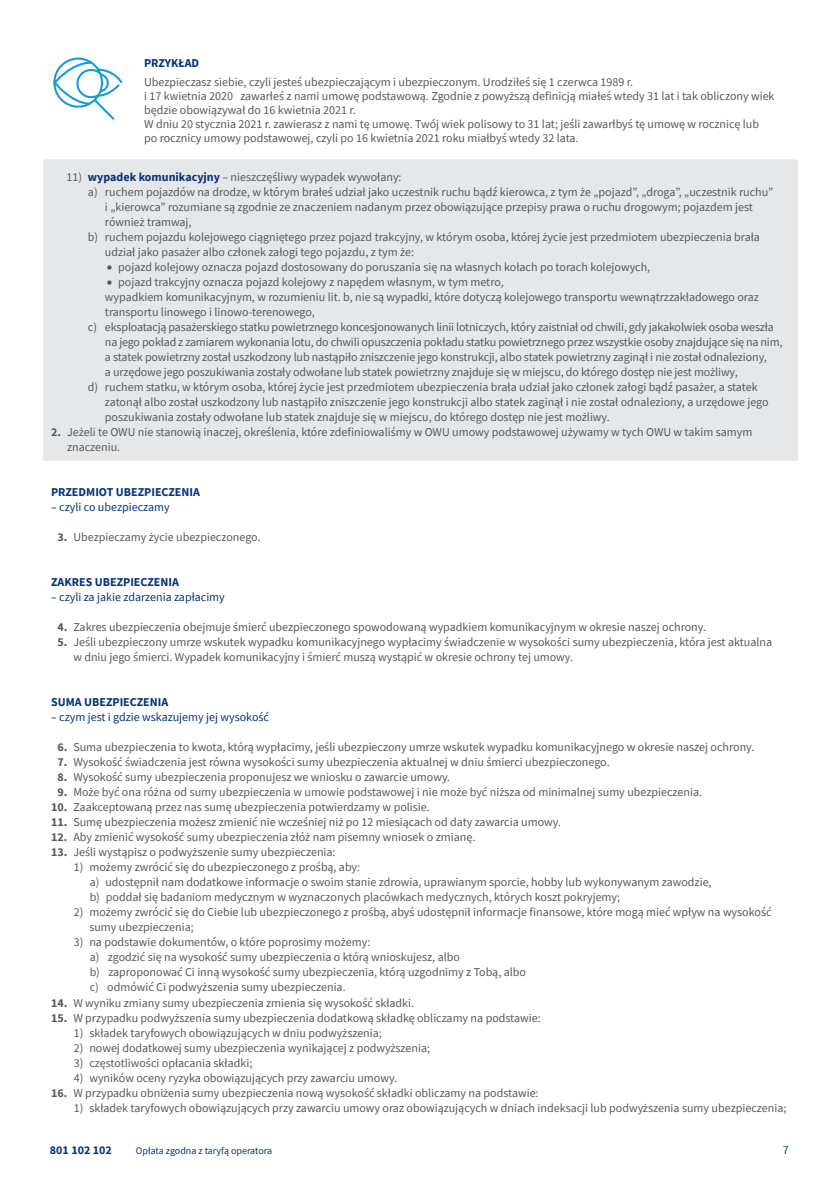
<style>
.page{position:relative;width:840px;height:1191px;background:#fff}
.page>*{position:absolute;margin:0;border:0;box-sizing:border-box;transform-origin:0 0}
.t1{font:12px/15px "Source Sans Pro";color:#57585a}
.t2{font:12px "Source Sans Pro";color:#08347b}
.t3{font:700 12px "Source Sans Pro";color:#08347b}
.t4{font:10px "Source Sans Pro";color:#08347b}
.s1{font-weight:700;color:#08347b}
.s2{font-weight:700}
</style>
<div class="page">
<div style="left:43px;top:41px;width:754px;height:420px;background:#e6e7e9"></div>
<div style="left:43px;top:41px;width:754px;height:118px;background:#fff"></div>
<svg style="left:52px;top:57px;width:72px;height:65px;background:#d6eef8"></svg>
<p class="t3" style="left:144px;top:54px;width:57px">PRZYKŁAD</p>
<p class="t1" style="left:144px;top:75px;width:631px;line-height:14px">Ubezpieczasz siebie, czyli jesteś ubezpieczającym i ubezpieczonym. Urodziłeś się 1 czerwca 1989 r.<br>i 17 kwietnia 2020 zawarłeś z nami umowę podstawową. Zgodnie z powyższą definicją miałeś wtedy 31 lat i tak obliczony wiek będzie obowiązywał do 16 kwietnia 2021 r.<br>W dniu 20 stycznia 2021 r. zawierasz z nami tę umowę. Twój wiek polisowy to 31 lat; jeśli zawarłbyś tę umowę w rocznicę lub po rocznicy umowy podstawowej, czyli po 16 kwietnia 2021 roku miałbyś wtedy 32 lata.</p>
<p class="t1" style="left:66px;top:169px;width:336px">11) <span class="s1">wypadek komunikacyjny</span> – nieszczęśliwy wypadek wywołany:</p>
<p class="t1" style="left:88px;top:184px;width:686px">a) ruchem pojazdów na drodze, w którym brałeś udział jako uczestnik ruchu bądź kierowca, z tym że „pojazd”, „droga”, „uczestnik ruchu”</p>
<p class="t1" style="left:105px;top:199px;width:649px">i „kierowca” rozumiane są zgodnie ze znaczeniem nadanym przez obowiązujące przepisy prawa o ruchu drogowym; pojazdem jest</p>
<p class="t1" style="left:105px;top:214px;width:88px">również tramwaj,</p>
<p class="t1" style="left:88px;top:229px;width:673px">b) ruchem pojazdu kolejowego ciągniętego przez pojazd trakcyjny, w którym osoba, której życie jest przedmiotem ubezpieczenia brała</p>
<p class="t1" style="left:105px;top:244px;width:310px">udział jako pasażer albo członek załogi tego pojazdu, z tym że:</p>
<p class="t1" style="left:107px;top:259px;width:544px">• pojazd kolejowy oznacza pojazd dostosowany do poruszania się na własnych kołach po torach kolejowych,</p>
<p class="t1" style="left:107px;top:274px;width:398px">• pojazd trakcyjny oznacza pojazd kolejowy z napędem własnym, w tym metro,</p>
<p class="t1" style="left:105px;top:289px;width:655px">wypadkiem komunikacyjnym, w rozumieniu lit. b, nie są wypadki, które dotyczą kolejowego transportu wewnątrzzakładowego oraz</p>
<p class="t1" style="left:105px;top:304px;width:211px">transportu linowego i linowo-terenowego,</p>
<p class="t1" style="left:88px;top:319px;width:687px">c) eksploatacją pasażerskiego statku powietrznego koncesjonowanych linii lotniczych, który zaistniał od chwili, gdy jakakolwiek osoba weszła</p>
<p class="t1" style="left:105px;top:334px;width:678px">na jego pokład z zamiarem wykonania lotu, do chwili opuszczenia pokładu statku powietrznego przez wszystkie osoby znajdujące się na nim,</p>
<p class="t1" style="left:105px;top:349px;width:663px">a statek powietrzny został uszkodzony lub nastąpiło zniszczenie jego konstrukcji, albo statek powietrzny zaginął i nie został odnaleziony,</p>
<p class="t1" style="left:105px;top:364px;width:633px">a urzędowe jego poszukiwania zostały odwołane lub statek powietrzny znajduje się w miejscu, do którego dostęp nie jest możliwy,</p>
<p class="t1" style="left:88px;top:379px;width:670px">d) ruchem statku, w którym osoba, której życie jest przedmiotem ubezpieczenia brała udział jako członek załogi bądź pasażer, a statek</p>
<p class="t1" style="left:105px;top:394px;width:664px">zatonął albo został uszkodzony lub nastąpiło zniszczenie jego konstrukcji albo statek zaginął i nie został odnaleziony, a urzędowe jego</p>
<p class="t1" style="left:105px;top:409px;width:506px">poszukiwania zostały odwołane lub statek znajduje się w miejscu, do którego dostęp nie jest możliwy.</p>
<p class="t1" style="left:67px;top:424px;width:686px;text-indent:-16px"><span class="s2">2.</span> Jeżeli te OWU nie stanowią inaczej, określenia, które zdefiniowaliśmy w OWU umowy podstawowej używamy w tych OWU w takim samym znaczeniu.</p>
<p class="t3" style="left:51px;top:484px;width:150px">PRZEDMIOT UBEZPIECZENIA</p>
<p class="t2" style="left:51px;top:499px;width:120px">– czyli co ubezpieczamy</p>
<p class="t1" style="left:57px;top:529px;width:204px"><span class="s2">3.</span> Ubezpieczamy życie ubezpieczonego.</p>
<p class="t3" style="left:51px;top:574px;width:129px">ZAKRES UBEZPIECZENIA</p>
<p class="t2" style="left:51px;top:589px;width:175px">– czyli za jakie zdarzenia zapłacimy</p>
<p class="t1" style="left:57px;top:619px;width:649px"><span class="s2">4.</span> Zakres ubezpieczenia obejmuje śmierć ubezpieczonego spowodowaną wypadkiem komunikacyjnym w okresie naszej ochrony.</p>
<p class="t1" style="left:73px;top:634px;width:699px;text-indent:-16px"><span class="s2">5.</span> Jeśli ubezpieczony umrze wskutek wypadku komunikacyjnego wypłacimy świadczenie w wysokości sumy ubezpieczenia, która jest aktualna w dniu jego śmierci. Wypadek komunikacyjny i śmierć muszą wystąpić w okresie ochrony tej umowy.</p>
<p class="t3" style="left:51px;top:694px;width:119px">SUMA UBEZPIECZENIA</p>
<p class="t2" style="left:51px;top:709px;width:219px">– czym jest i gdzie wskazujemy jej wysokość</p>
<p class="t1" style="left:57px;top:739px;width:698px"><span class="s2">6.</span> Suma ubezpieczenia to kwota, którą wypłacimy, jeśli ubezpieczony umrze wskutek wypadku komunikacyjnego w okresie naszej ochrony.</p>
<p class="t1" style="left:57px;top:754px;width:553px"><span class="s2">7.</span> Wysokość świadczenia jest równa wysokości sumy ubezpieczenia aktualnej w dniu śmierci ubezpieczonego.</p>
<p class="t1" style="left:57px;top:769px;width:394px"><span class="s2">8.</span> Wysokość sumy ubezpieczenia proponujesz we wniosku o zawarcie umowy.</p>
<p class="t1" style="left:57px;top:784px;width:646px"><span class="s2">9.</span> Może być ona różna od sumy ubezpieczenia w umowie podstawowej i nie może być niższa od minimalnej sumy ubezpieczenia.</p>
<p class="t1" style="left:51px;top:799px;width:380px"><span class="s2">10.</span> Zaakceptowaną przez nas sumę ubezpieczenia potwierdzamy w polisie.</p>
<p class="t1" style="left:51px;top:814px;width:511px"><span class="s2">11.</span> Sumę ubezpieczenia możesz zmienić nie wcześniej niż po 12 miesiącach od daty zawarcia umowy.</p>
<p class="t1" style="left:51px;top:829px;width:425px"><span class="s2">12.</span> Aby zmienić wysokość sumy ubezpieczenia złóż nam pisemny wniosek o zmianę.</p>
<p class="t1" style="left:51px;top:844px;width:286px"><span class="s2">13.</span> Jeśli wystąpisz o podwyższenie sumy ubezpieczenia:</p>
<p class="t1" style="left:90px;top:859px;width:623px;text-indent:-16px">1) możemy zwrócić się do ubezpieczonego z prośbą, aby:<br>a) udostępnił nam dodatkowe informacje o swoim stanie zdrowia, uprawianym sporcie, hobby lub wykonywanym zawodzie, b) poddał się badaniom medycznym w wyznaczonych placówkach medycznych, których koszt pokryjemy;</p>
<p class="t1" style="left:89px;top:904px;width:683px;text-indent:-16px">2) możemy zwrócić się do Ciebie lub ubezpieczonego z prośbą, abyś udostępnił informacje finansowe, które mogą mieć wpływ na wysokość sumy ubezpieczenia;</p>
<p class="t1" style="left:90px;top:935px;width:437px;text-indent:-16px">3) na podstawie dokumentów, o które poprosimy możemy:<br>a) zgodzić się na wysokość sumy ubezpieczenia o którą wnioskujesz, albo<br>b) zaproponować Ci inną wysokość sumy ubezpieczenia, którą uzgodnimy z Tobą, albo c) odmówić Ci podwyższenia sumy ubezpieczenia.</p>
<p class="t1" style="left:51px;top:995px;width:364px"><span class="s2">14.</span> W wyniku zmiany sumy ubezpieczenia zmienia się wysokość składki.</p>
<p class="t1" style="left:51px;top:1010px;width:491px"><span class="s2">15.</span> W przypadku podwyższenia sumy ubezpieczenia dodatkową składkę obliczamy na podstawie:</p>
<p class="t1" style="left:74px;top:1025px;width:309px">1) składek taryfowych obowiązujących w dniu podwyższenia;</p>
<p class="t1" style="left:74px;top:1040px;width:357px">2) nowej dodatkowej sumy ubezpieczenia wynikającej z podwyższenia;</p>
<p class="t1" style="left:74px;top:1055px;width:180px">3) częstotliwości opłacania składki;</p>
<p class="t1" style="left:74px;top:1070px;width:325px">4) wyników oceny ryzyka obowiązujących przy zawarciu umowy.</p>
<p class="t1" style="left:51px;top:1085px;width:489px"><span class="s2">16.</span> W przypadku obniżenia sumy ubezpieczenia nową wysokość składki obliczamy na podstawie:</p>
<p class="t1" style="left:74px;top:1100px;width:713px">1) składek taryfowych obowiązujących przy zawarciu umowy oraz obowiązujących w dniach indeksacji lub podwyższenia sumy ubezpieczenia;</p>
<p class="t3" style="left:50px;top:1142px;width:63px">801 102 102</p>
<p class="t4" style="left:136px;top:1144px;width:138px">Opłata zgodna z taryfą operatora</p>
<p class="t2" style="left:782px;top:1142px;width:7px">7</p>
</div>
